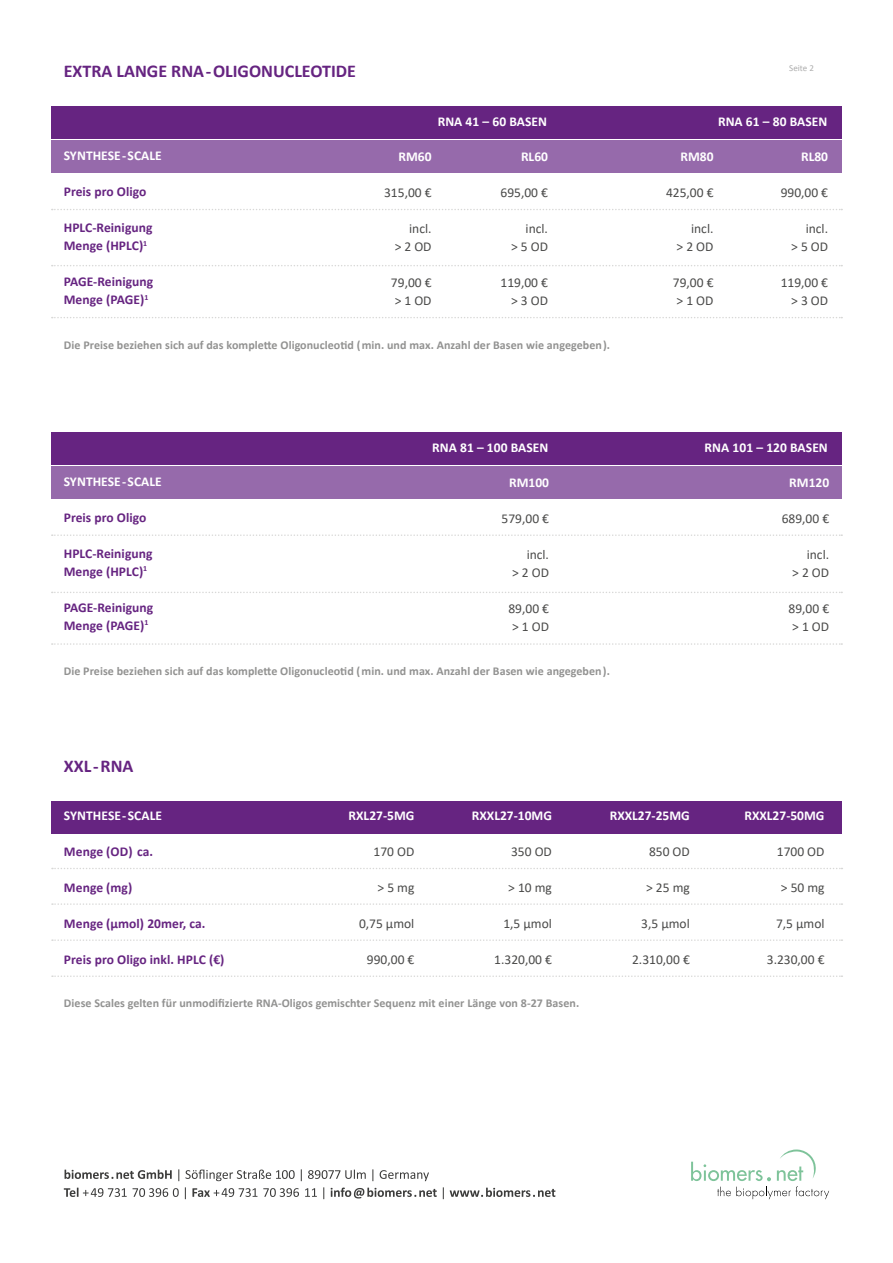
<style>
.page{position:relative;width:893px;height:1263px;background:#fff}
.page>*{position:absolute;margin:0;border:0;box-sizing:border-box;transform-origin:0 0}
.t1{font:700 18px "Calibri";color:#662481}
.t2{font:13.5px/18px "Calibri";color:#4a4a49;text-align:right}
.t3{font:700 13.5px/18px "Calibri";letter-spacing:.005em;color:#662481}
.t4{font:700 13.5px "Calibri";color:#fff}
.t5{font:700 12px "Calibri";letter-spacing:.005em;color:#929291}
.t6{font:9px "Calibri";color:#adadad}
</style>
<div class="page">
<svg style="left:691px;top:1149px;width:138px;height:50px"></svg>
<svg style="left:65px;top:1169px;width:107px;height:10px"></svg>
<svg style="left:178px;top:1169px;width:1px;height:12px"></svg>
<svg style="left:185px;top:1169px;width:110px;height:12px"></svg>
<svg style="left:301px;top:1169px;width:1px;height:12px"></svg>
<svg style="left:308px;top:1169px;width:58px;height:10px"></svg>
<svg style="left:372px;top:1169px;width:1px;height:12px"></svg>
<svg style="left:380px;top:1170px;width:49px;height:11px"></svg>
<svg style="left:64px;top:1187px;width:63px;height:10px"></svg>
<svg style="left:133px;top:1188px;width:46px;height:9px"></svg>
<svg style="left:185px;top:1187px;width:1px;height:12px"></svg>
<svg style="left:192px;top:1188px;width:65px;height:9px"></svg>
<svg style="left:263px;top:1188px;width:36px;height:9px"></svg>
<svg style="left:305px;top:1188px;width:12px;height:9px"></svg>
<svg style="left:323px;top:1187px;width:1px;height:12px"></svg>
<svg style="left:331px;top:1187px;width:106px;height:11px"></svg>
<svg style="left:443px;top:1187px;width:1px;height:12px"></svg>
<svg style="left:450px;top:1187px;width:105px;height:10px"></svg>
<div style="left:51px;top:432px;width:791px;height:33px;background:#662481"></div>
<div style="left:51px;top:466px;width:791px;height:32px;background:#966aab"></div>
<svg style="left:52px;top:592px;width:790px;height:1px"></svg>
<svg style="left:52px;top:534px;width:790px;height:2px"></svg>
<div style="left:51px;top:106px;width:791px;height:33px;background:#662481"></div>
<div style="left:51px;top:140px;width:791px;height:33px;background:#966aab"></div>
<svg style="left:52px;top:265px;width:790px;height:1px"></svg>
<svg style="left:52px;top:209px;width:790px;height:1px"></svg>
<svg style="left:52px;top:317px;width:790px;height:1px"></svg>
<div style="left:51px;top:801px;width:791px;height:33px;background:#662481"></div>
<svg style="left:52px;top:939px;width:790px;height:2px"></svg>
<svg style="left:52px;top:903px;width:790px;height:2px"></svg>
<svg style="left:52px;top:868px;width:790px;height:1px"></svg>
<svg style="left:52px;top:975px;width:790px;height:2px"></svg>
<svg style="left:52px;top:643px;width:790px;height:2px"></svg>
<h1 class="t1" style="left:64px;top:59px;width:294px">EXTRA LANGE RNA-OLIGONUCLEOTIDE</h1>
<p class="t4" style="left:64px;top:146px;width:100px">SYNTHESE-SCALE</p>
<p class="t3" style="left:64px;top:183px;width:84px">Preis pro Oligo</p>
<p class="t3" style="left:64px;top:219px;width:90px">HPLC-Reinigung<br>Menge (HPLC)<sup>1</sup></p>
<p class="t3" style="left:64px;top:273px;width:91px">PAGE-Reinigung<br>Menge (PAGE)<sup>1</sup></p>
<p class="t6" style="left:789px;top:61px;width:26px">Seite 2</p>
<p class="t4" style="left:438px;top:112px;width:111px">RNA 41 – 60 BASEN</p>
<p class="t4" style="left:718px;top:112px;width:111px">RNA 61 – 80 BASEN</p>
<p class="t4" style="left:398px;top:147px;width:35px">RM60</p>
<p class="t2" style="left:384px;top:184px;width:49px">315,00 €</p>
<p class="t2" style="left:395px;top:220px;width:38px">incl.<br>&gt; 2 OD</p>
<p class="t2" style="left:391px;top:274px;width:42px;text-align:left">79,00 € &gt; 1 OD</p>
<p class="t4" style="left:521px;top:147px;width:28px">RL60</p>
<p class="t2" style="left:500px;top:184px;width:49px">695,00 €</p>
<p class="t2" style="left:511px;top:220px;width:38px">incl.<br>&gt; 5 OD</p>
<p class="t2" style="left:500px;top:274px;width:49px">119,00 € &gt; 3 OD</p>
<p class="t4" style="left:680px;top:147px;width:35px">RM80</p>
<p class="t2" style="left:666px;top:184px;width:49px">425,00 €</p>
<p class="t2" style="left:677px;top:220px;width:38px">incl.<br>&gt; 2 OD</p>
<p class="t2" style="left:673px;top:274px;width:42px;text-align:left">79,00 € &gt; 1 OD</p>
<p class="t4" style="left:801px;top:147px;width:28px">RL80</p>
<p class="t2" style="left:781px;top:184px;width:49px">990,00 €</p>
<p class="t2" style="left:791px;top:220px;width:38px">incl.<br>&gt; 5 OD</p>
<p class="t2" style="left:781px;top:274px;width:49px">119,00 € &gt; 3 OD</p>
<p class="t5" style="left:64px;top:336px;width:548px">Die Preise beziehen sich auf das komplette Oligonucleotid (min. und max. Anzahl der Basen wie angegeben).</p>
<p class="t4" style="left:64px;top:472px;width:100px">SYNTHESE-SCALE</p>
<p class="t3" style="left:64px;top:508px;width:84px">Preis pro Oligo</p>
<p class="t3" style="left:64px;top:544px;width:90px">HPLC-Reinigung<br>Menge (HPLC)<sup>1</sup></p>
<p class="t3" style="left:64px;top:598px;width:91px">PAGE-Reinigung<br>Menge (PAGE)<sup>1</sup></p>
<p class="t4" style="left:432px;top:438px;width:118px">RNA 81 – 100 BASEN</p>
<p class="t4" style="left:705px;top:438px;width:125px">RNA 101 – 120 BASEN</p>
<p class="t4" style="left:509px;top:473px;width:41px">RM100</p>
<p class="t2" style="left:502px;top:509px;width:49px">579,00 €</p>
<p class="t2" style="left:512px;top:545px;width:38px">incl.<br>&gt; 2 OD</p>
<p class="t2" style="left:508px;top:599px;width:42px;text-align:left">89,00 € &gt; 1 OD</p>
<p class="t4" style="left:789px;top:473px;width:41px">RM120</p>
<p class="t2" style="left:782px;top:509px;width:49px">689,00 €</p>
<p class="t2" style="left:792px;top:545px;width:38px">incl.<br>&gt; 2 OD</p>
<p class="t2" style="left:789px;top:599px;width:42px;text-align:left">89,00 € &gt; 1 OD</p>
<p class="t5" style="left:64px;top:662px;width:548px">Die Preise beziehen sich auf das komplette Oligonucleotid (min. und max. Anzahl der Basen wie angegeben).</p>
<h1 class="t1" style="left:64px;top:753px;width:71px">XXL-RNA</h1>
<p class="t4" style="left:64px;top:806px;width:100px">SYNTHESE-SCALE</p>
<p class="t3" style="left:64px;top:843px;width:91px">Menge (OD) ca.</p>
<p class="t3" style="left:64px;top:879px;width:70px">Menge (mg)</p>
<p class="t3" style="left:64px;top:915px;width:143px">Menge (µmol) 20mer, ca.</p>
<p class="t3" style="left:64px;top:951px;width:162px">Preis pro Oligo inkl. HPLC (€)</p>
<p class="t4" style="left:472px;top:806px;width:82px">RXXL27-10MG</p>
<p class="t2" style="left:511px;top:842px;width:42px">350 OD</p>
<p class="t2" style="left:508px;top:878px;width:45px">&gt; 10 mg</p>
<p class="t2" style="left:503px;top:914px;width:50px">1,5 µmol</p>
<p class="t2" style="left:494px;top:950px;width:59px">1.320,00 €</p>
<p class="t4" style="left:349px;top:806px;width:67px">RXL27-5MG</p>
<p class="t2" style="left:374px;top:843px;width:42px">170 OD</p>
<p class="t2" style="left:378px;top:879px;width:38px">&gt; 5 mg</p>
<p class="t2" style="left:359px;top:915px;width:57px">0,75 µmol</p>
<p class="t2" style="left:367px;top:951px;width:49px">990,00 €</p>
<p class="t5" style="left:64px;top:994px;width:517px">Diese Scales gelten für unmodifizierte RNA-Oligos gemischter Sequenz mit einer Länge von 8-27 Basen.</p>
<p class="t4" style="left:610px;top:806px;width:82px">RXXL27-25MG</p>
<p class="t2" style="left:649px;top:842px;width:42px">850 OD</p>
<p class="t2" style="left:646px;top:878px;width:45px">&gt; 25 mg</p>
<p class="t2" style="left:641px;top:914px;width:50px">3,5 µmol</p>
<p class="t2" style="left:632px;top:950px;width:59px">2.310,00 €</p>
<p class="t4" style="left:744px;top:806px;width:82px">RXXL27-50MG</p>
<p class="t2" style="left:777px;top:842px;width:49px">1700 OD</p>
<p class="t2" style="left:781px;top:879px;width:45px">&gt; 50 mg</p>
<p class="t2" style="left:776px;top:915px;width:50px">7,5 µmol</p>
<p class="t2" style="left:767px;top:951px;width:59px">3.230,00 €</p>
</div>
